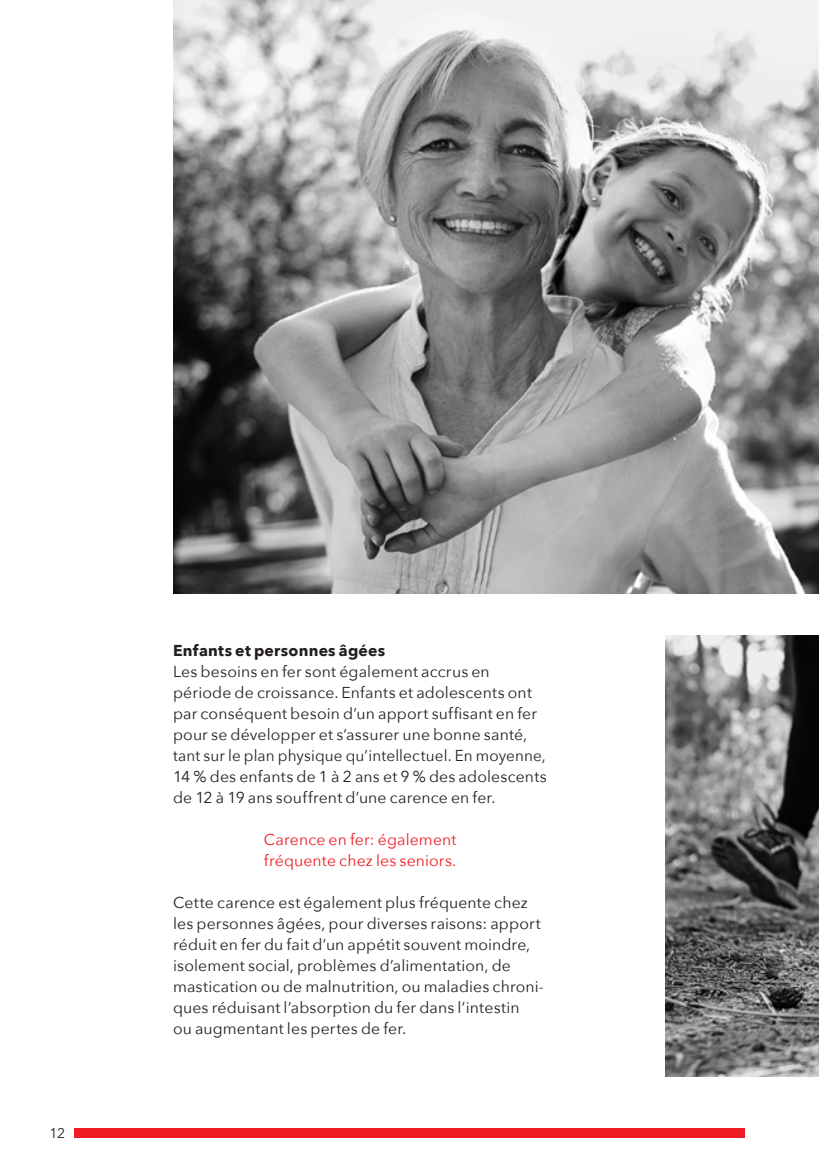
<style>
.page{position:relative;width:819px;height:1166px;background:#fff}
.page>*{position:absolute;margin:0;border:0;box-sizing:border-box;transform-origin:0 0}
.t1{font:15.75px/21px "Avenir Next";letter-spacing:.01em;color:#231f20}
.t2{font:15.75px/21px "Avenir Next";letter-spacing:.01em;color:#ee1d23}
.t3{font:700 15.75px "Avenir Next";letter-spacing:.015em;color:#231f20}
.t4{font:14px "Avenir Next";color:#231f20}
</style>
<div class="page">
<div style="left:74px;top:1128px;width:670px;height:10px;background:#ee1d23"></div>
<img style="left:665px;top:635px;width:154px;height:441px">
<img style="left:173px;top:0;width:646px;height:593px">
<p class="t4" style="left:50px;top:1121px;width:17px">12</p>
<p class="t3" style="left:173px;top:637px;width:214px">Enfants et personnes âgées</p>
<p class="t1" style="left:173px;top:661px;width:375px">Les besoins en fer sont également accrus en période de croissance. Enfants et adolescents ont par conséquent besoin d’un apport suffisant en fer pour se développer et s’assurer une bonne santé, tant sur le plan physique qu’intellectuel. En moyenne, 14 % des enfants de 1 à 2 ans et 9 % des adolescents de 12 à 19 ans souffrent d’une carence en fer.</p>
<p class="t2" style="left:264px;top:829px;width:194px">Carence en fer: également fréquente chez les seniors.</p>
<p class="t1" style="left:173px;top:892px;width:372px">Cette carence est également plus fréquente chez les personnes âgées, pour diverses raisons: apport réduit en fer du fait d’un appétit souvent moindre, isolement social, problèmes d’alimentation, de mastication ou de malnutrition, ou maladies chroni&shy;ques réduisant l’absorption du fer dans l’intestin<br>ou augmentant les pertes de fer.</p>
</div>
